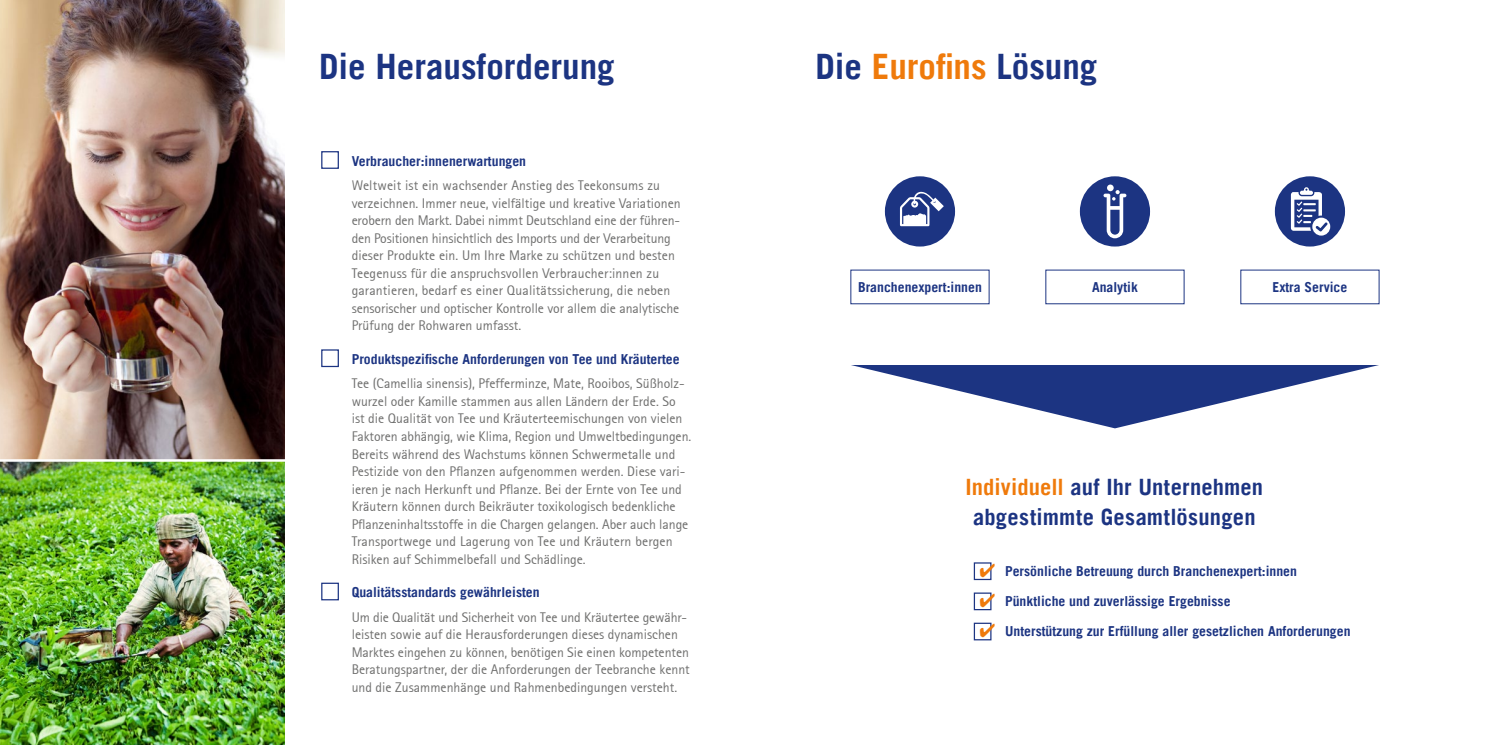
<style>
.page{position:relative;width:1489px;height:745px;background:#fff}
.page>*{position:absolute;margin:0;border:0;box-sizing:border-box;transform-origin:0 0}
.t1{font:700 35px "Trade Gothic LT";color:#1c3482}
.t2{font:700 22.5px/30px "Trade Gothic LT";letter-spacing:.005em;color:#1c3482;text-align:center}
.t3{font:500 18.75px/30.1px "ITC Zapf Dingbats";color:#ef7a0b;text-align:justify}
.t4{font:13.75px/17.5px "Agfa Rotis Sans Serif";color:#6f6f6e}
.t5{font:700 13.75px/30px "Trade Gothic LT";color:#1c3482}
.s1{color:#ef7a0b}
</style>
<div class="page">
<img style="left:0;top:0;width:284px;height:744px">
<svg style="left:851px;top:365px;width:527px;height:63px"></svg>
<hr style="left:0;top:459px;width:285px;height:2px;background:#fff">
<div style="left:321px;top:349px;width:18px;height:18px;border:1px solid #1c3482"></div>
<div style="left:321px;top:582px;width:18px;height:18px;border:1px solid #1c3482"></div>
<div style="left:884px;top:176px;width:71px;height:70px;background:#1c3482;border-radius:50%"></div>
<svg style="left:900px;top:191px;width:43px;height:35px"></svg>
<div style="left:321px;top:151px;width:18px;height:18px;border:1px solid #1c3482"></div>
<div style="left:1274px;top:176px;width:70px;height:70px;background:#1c3482;border-radius:50%"></div>
<svg style="left:1290px;top:187px;width:40px;height:48px"></svg>
<div style="left:1079px;top:176px;width:70px;height:70px;background:#1c3482;border-radius:50%"></div>
<svg style="left:1106px;top:184px;width:7px;height:7px"></svg>
<svg style="left:1103px;top:190px;width:23px;height:48px"></svg>
<div style="left:973px;top:562px;width:18px;height:17px;border:1px solid #1c3482"></div>
<div style="left:973px;top:592px;width:18px;height:18px;border:1px solid #1c3482"></div>
<div style="left:973px;top:622px;width:18px;height:18px;border:1px solid #1c3482"></div>
<h1 class="t1" style="left:319px;top:44px;width:297px">Die Herausforderung</h1>
<p class="t5" style="left:351px;top:145px;width:176px">Verbraucher:innenerwartungen</p>
<p class="t4" style="left:351px;top:176px;width:330px">Weltweit ist ein wachsender Anstieg des Teekonsums zu verzeichnen. Immer neue, vielfältige und kreative Variationen erobern den Markt. Dabei nimmt Deutschland eine der führen&shy;den Positionen hinsichtlich des Imports und der Verarbeitung dieser Produkte ein. Um Ihre Marke zu schützen und besten Teegenuss für die anspruchsvollen Verbraucher:innen zu garantieren, bedarf es einer Qualitätssicherung, die neben sensorischer und optischer Kontrolle vor allem die analytische Prüfung der Rohwaren umfasst.</p>
<p class="t5" style="left:351px;top:343px;width:329px">Produktspezifische Anforderungen von Tee und Kräutertee</p>
<p class="t4" style="left:351px;top:374px;width:341px">Tee (Camellia sinensis), Pfefferminze, Mate, Rooibos, Süßholz&shy;wurzel oder Kamille stammen aus allen Ländern der Erde. So ist die Qualität von Tee und Kräuterteemischungen von vielen Faktoren abhängig, wie Klima, Region und Umweltbedingungen.<br>Bereits während des Wachstums können Schwermetalle und Pestizide von den Pflanzen aufgenommen werden. Diese vari&shy;ieren je nach Herkunft und Pflanze. Bei der Ernte von Tee und Kräutern können durch Beikräuter toxikologisch bedenkliche Pflanzeninhaltsstoffe in die Chargen gelangen. Aber auch lange Transportwege und Lagerung von Tee und Kräutern bergen Risiken auf Schimmelbefall und Schädlinge.</p>
<p class="t5" style="left:351px;top:576px;width:189px">Qualitätsstandards gewährleisten</p>
<p class="t4" style="left:351px;top:608px;width:339px">Um die Qualität und Sicherheit von Tee und Kräutertee gewähr&shy;leisten sowie auf die Herausforderungen dieses dynamischen Marktes eingehen zu können, benötigen Sie einen kompetenten Beratungspartner, der die Anforderungen der Teebranche kennt und die Zusammenhänge und Rahmenbedingungen versteht.</p>
<h1 class="t1" style="left:815px;top:44px;width:283px">Die <span class="s1">Eurofins</span> Lösung</h1>
<p class="t5" style="left:858px;top:271px;width:125px">Branchenexpert:innen</p>
<p class="t5" style="left:1091px;top:271px;width:47px">Analytik</p>
<p class="t5" style="left:1272px;top:271px;width:76px">Extra Service</p>
<h2 class="t2" style="left:965px;top:471px;width:299px"><span class="s1">Individuell</span> auf Ihr Unternehmen abgestimmte Gesamtlösungen</h2>
<h3 class="t3" style="left:979px;top:555px;width:17px">✔ ✔ ✔</h3>
<p class="t5" style="left:1005px;top:555px;width:347px">Persönliche Betreuung durch Branchenexpert:innen<br>Pünktliche und zuverlässige Ergebnisse<br>Unterstützung zur Erfüllung aller gesetzlichen Anforderungen</p>
</div>
